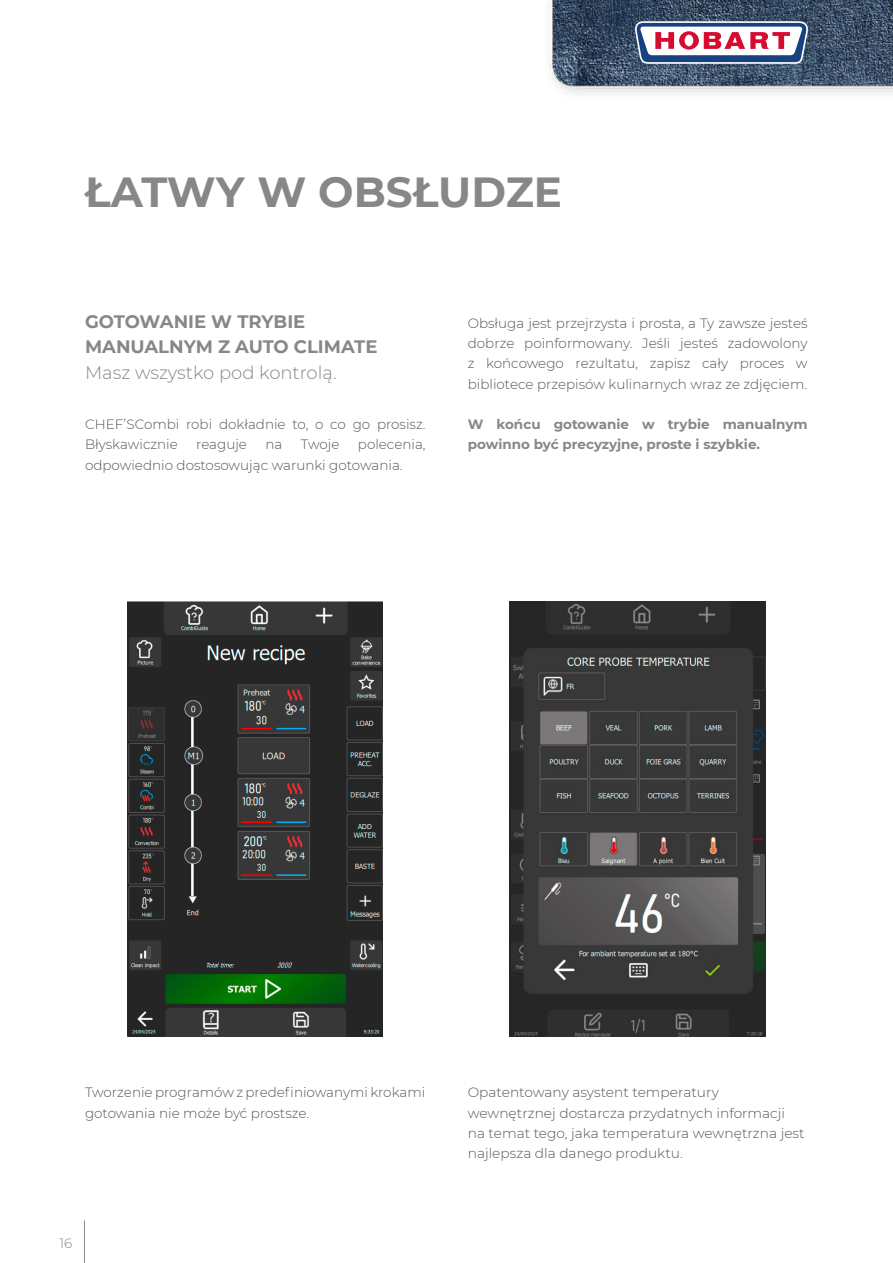
<style>
.page{position:relative;width:893px;height:1263px;background:#fff}
.page>*{position:absolute;margin:0;border:0;box-sizing:border-box;transform-origin:0 0}
.t1{font:700 42px "Montserrat";color:#878786}
.t2{font:700 18px/25.5px "Montserrat";color:#878786}
.t3{font:300 18px "Montserrat";color:#878786}
.t4{font:300 13.5px/20.2px "Montserrat";color:#565656}
.t5{font:700 13.5px/20.2px "Montserrat";color:#878786}
.t6{font:300 13.5px "Montserrat";color:#878786}
</style>
<div class="page">
<hr style="left:84px;top:1220px;width:1px;height:43px;background:#878786">
<img style="left:510px;top:602px;width:256px;height:435px">
<img style="left:128px;top:602px;width:254px;height:435px">
<img style="left:549px;top:0;width:344px;height:94px">
<svg style="left:635px;top:21px;width:173px;height:43px"></svg>
<h1 class="t1" style="left:85px;top:161px;width:479px">ŁATWY W OBSŁUDZE</h1>
<h2 class="t2" style="left:85px;top:308px;width:294px">GOTOWANIE W TRYBIE<br>MANUALNYM Z AUTO CLIMATE</h2>
<h2 class="t3" style="left:85px;top:360px;width:253px">Masz wszystko pod kontrolą.</h2>
<p class="t4" style="left:85px;top:414px;width:342px">CHEF’SCombi robi dokładnie to, o co go prosisz.<br>Błyskawicznie</p>
<p class="t4" style="left:85px;top:434px;width:342px;text-indent:273px">polecenia, odpowiednio dostosowując warunki gotowania.</p>
<p class="t4" style="left:196px;top:434px;width:52px">reaguje</p>
<p class="t4" style="left:265px;top:434px;width:18px">na</p>
<p class="t4" style="left:301px;top:434px;width:40px">Twoje</p>
<p class="t4" style="left:468px;top:312px;width:341px;text-align:justify">Obsługa jest przejrzysta i prosta, a Ty zawsze jesteś dobrze poinformowany. Jeśli jesteś zadowolony z końcowego rezultatu, zapisz cały proces w bibliotece przepisów kulinarnych wraz ze zdjęciem.</p>
<p class="t5" style="left:468px;top:413px;width:341px">W końcu gotowanie w trybie manualnym powinno być precyzyjne, proste i szybkie.</p>
<p class="t4" style="left:85px;top:1082px;width:342px">Tworzenie programów z predefiniowanymi krokami gotowania nie może być prostsze.</p>
<p class="t4" style="left:468px;top:1082px;width:338px">Opatentowany asystent temperatury wewnętrznej dostarcza przydatnych informacji na temat tego, jaka temperatura wewnętrzna jest najlepsza dla danego produktu.</p>
<p class="t6" style="left:59px;top:1234px;width:14px">16</p>
</div>
